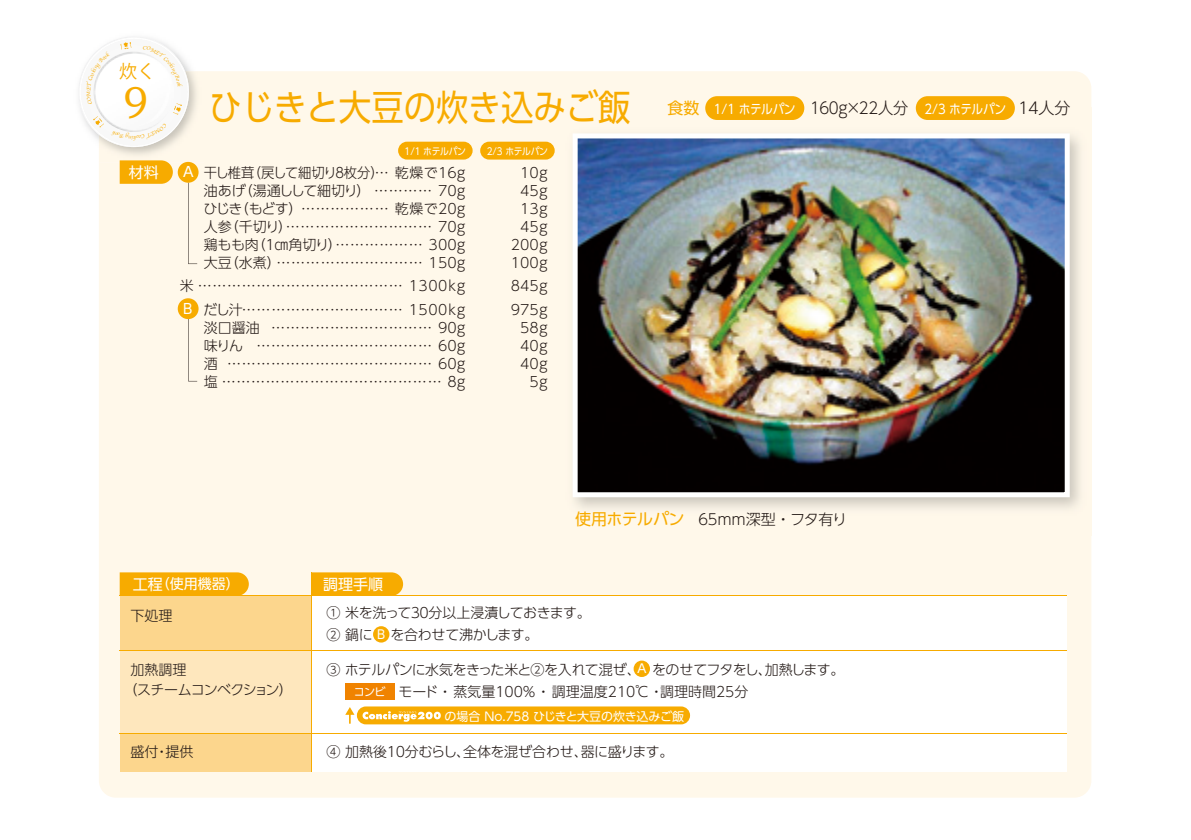
<style>
.page{position:relative;width:1191px;height:840px;background:#fff}
.page>*{position:absolute;margin:0;border:0;box-sizing:border-box;transform-origin:0 0}
.t1{font:500 40px "UD Reimin Pro";color:#f7ab00}
.t2{font:36px "UD Shin Go Pro";color:#f7ab00;scale:.9 1}
.t3{font:18px "Koz Go Pro";color:#f7ab00}
.t4{font:300 16px "UD Shin Go Pro";letter-spacing:-.38em;color:#231916;scale:.95 1}
.t5{font:300 16px "UD Shin Go Pro";letter-spacing:-.38em;color:#231916}
.t6{font:16px "UD Shin Go Pro";color:#f7ab00}
.t7{font:300 15px "UD Shin Go Pro";letter-spacing:-.065em;color:#231916}
.t8{font:15px "UD Shin Go Pro";color:#fff}
.t9{font:300 14px/18px "UD Shin Go Pro";letter-spacing:-.065em;color:#231916;scale:.95 1}
.t10{font:300 14px/22px "UD Shin Go Pro";letter-spacing:-.02em;color:#231916}
.t11{font:300 14px/18px "UD Shin Go Pro";letter-spacing:-.335em;color:#231916;text-align:right}
.t12{font:300 14px/20px "UD Shin Go Pro";letter-spacing:-.065em;color:#231916}
.t13{font:300 14px/18px "UD Shin Go Pro";letter-spacing:-.33em;color:#231916;text-align:right}
.t14{font:300 14px/18px "UD Shin Go Pro";letter-spacing:-.09em;color:#231916}
.t15{font:300 14px/22px "UD Shin Go Pro";letter-spacing:-.035em;color:#231916}
.t16{font:300 14px "UD Shin Go Pro";letter-spacing:-.03em;color:#231916}
.t17{font:14px "UD Shin Go Pro";color:#fff}
.t18{font:13px "UD Shin Go Pro";letter-spacing:-.03em;color:#fff;scale:.9 1}
.t19{font:12.2px "UD Shin Go Pro";color:#fff}
.t20{font:12px "UD Shin Go Pro";color:#fff}
.t21{font:9.8px "UD Shin Go Pro";letter-spacing:-.035em;color:#fff;scale:.9 1}
.s1{font-size:15px}
.s2{font-weight:400;font-size:16px;color:#f7ab00}
.s3{font-weight:400;font-size:11px;color:#fff}
</style>
<div class="page">
<div style="left:99px;top:71px;width:992px;height:726px;background:#fff8ea"></div>
<img style="left:111px;top:37px;width:80px;height:34px">
<img style="left:99px;top:71px;width:105px;height:91px">
<img style="left:561px;top:107px;width:531px;height:428px">
<img style="left:572px;top:133px;width:497px;height:364px">
<div style="left:480px;top:142px;width:74px;height:17px;background:#f7ab00;border-radius:9px"></div>
<div style="left:398px;top:142px;width:74px;height:17px;background:#f7ab00;border-radius:9px"></div>
<div style="left:915px;top:96px;width:99px;height:24px;background:#f7ab00;border-radius:12px"></div>
<div style="left:705px;top:96px;width:99px;height:24px;background:#f7ab00;border-radius:12px"></div>
<svg style="left:120px;top:160px;width:53px;height:24px"></svg>
<svg style="left:188px;top:182px;width:9px;height:82px"></svg>
<div style="left:178px;top:162px;width:20px;height:21px;background:#f7ab00;border-radius:50%"></div>
<svg style="left:188px;top:316px;width:9px;height:65px"></svg>
<div style="left:178px;top:298px;width:20px;height:21px;background:#f7ab00;border-radius:50%"></div>
<svg style="left:312px;top:572px;width:91px;height:23px"></svg>
<div style="left:120px;top:572px;width:129px;height:23px;background:#f7ab00"></div>
<div style="left:312px;top:595px;width:755px;height:175px;background:#fff"></div>
<div style="left:120px;top:732px;width:192px;height:38px;background:#fcd68d"></div>
<div style="left:120px;top:650px;width:192px;height:82px;background:#fee7bd"></div>
<div style="left:120px;top:595px;width:192px;height:55px;background:#fcd68d"></div>
<hr style="left:119px;top:650px;width:948px;height:1px;background:#f7ab00">
<hr style="left:119px;top:595px;width:948px;height:1px;background:#f7ab00">
<hr style="left:119px;top:732px;width:948px;height:1px;background:#f7ab00">
<hr style="left:311px;top:572px;width:1px;height:199px;background:#f7ab00">
<div style="left:357px;top:706px;width:333px;height:18px;background:#f7ab00;border-radius:9px"></div>
<svg style="left:362px;top:711px;width:79px;height:10px"></svg>
<svg style="left:345px;top:707px;width:9px;height:16px"></svg>
<div style="left:373px;top:625px;width:16px;height:17px;background:#f7ab00;border-radius:50%"></div>
<div style="left:345px;top:683px;width:50px;height:16px;background:#f08300"></div>
<div style="left:633px;top:660px;width:17px;height:16px;background:#f7ab00;border-radius:50%"></div>
<svg style="left:79px;top:42px;width:103px;height:105px"></svg>
<p class="t3" style="left:119px;top:59px;width:38px">炊く</p>
<h1 class="t1" style="left:123px;top:70px;width:26px">9</h1>
<h2 class="t2" style="left:209px;top:79px;width:469px">ひじきと大豆の炊き込みご飯</h2>
<p class="t4" style="left:807px;top:95px;width:108px">１６０ｇ×２２人分</p>
<p class="t5" style="left:1015px;top:95px;width:56px">１４人分</p>
<p class="t6" style="left:667px;top:95px;width:33px">食数</p>
<p class="t18" style="left:714px;top:98px;width:92px">1/1 ホテルパン</p>
<p class="t18" style="left:924px;top:98px;width:92px">2/3 ホテルパン</p>
<p class="t21" style="left:404px;top:143px;width:70px">1/1 ホテルパン</p>
<p class="t21" style="left:487px;top:143px;width:70px">2/3 ホテルパン</p>
<p class="t8" style="left:129px;top:160px;width:31px">材料</p>
<p class="t9" style="left:204px;top:163px;width:280px">干し椎茸（戻して細切り８枚分）<br>油あげ（湯通しして細切り） ………… ７０ｇひじき（もどす）……………… 乾燥で２０ｇ人参（千切り）<br>鶏もも肉（１㎝角切り）<br>大豆（水煮）</p>
<p class="t17" style="left:183px;top:161px;width:12px">A</p>
<p class="t12" style="left:375px;top:162px;width:95px">… 乾燥で１６ｇ</p>
<p class="t13" style="left:276px;top:217px;width:193px">………………………… ７０ｇ……………… ３００ｇ………………………… １５０ｇ</p>
<p class="t13" style="left:508px;top:163px;width:43px">１０ｇ<br>４５ｇ<br>１３ｇ<br>４５ｇ<br>２００ｇ<br>１００ｇ</p>
<p class="t12" style="left:180px;top:275px;width:290px">米 …………………………………… １300ｋｇ</p>
<p class="t12" style="left:508px;top:275px;width:43px">８４５ｇ</p>
<p class="t17" style="left:183px;top:297px;width:11px">B</p>
<p class="t14" style="left:204px;top:300px;width:266px">だし汁…………………………… １500ｋｇ淡口醤油<br>味りん<br>酒<br>塩 ……………………………………… ８ｇ</p>
<p class="t11" style="left:227px;top:318px;width:243px">…………………………… ９０ｇ……………………………… ６０ｇ…………………………………… ６０ｇ</p>
<p class="t11" style="left:508px;top:300px;width:43px">９７５ｇ<br>５８ｇ<br>４０ｇ<br>４０ｇ<br>５ｇ</p>
<p class="t17" style="left:133px;top:572px;width:108px"><span class="s1">工程</span>（使用機器）</p>
<p class="t8" style="left:323px;top:571px;width:61px">調理手順</p>
<p class="t7" style="left:575px;top:506px;width:287px"><span class="s2">使用ホテルパン</span> ６５ｍｍ深型・フタ有り　</p>
<p class="t12" style="left:130px;top:604px;width:43px">下処理</p>
<p class="t12" style="left:123px;top:658px;width:171px;text-indent:7px">加熱調理<br>（スチームコンベクション）</p>
<p class="t15" style="left:327px;top:600px;width:266px">① 米を洗って３０分以上浸漬しておきます。<br>② 鍋に 　を合わせて沸かします。</p>
<p class="t19" style="left:377px;top:624px;width:10px">B</p>
<p class="t10" style="left:327px;top:657px;width:519px">③ ホテルパンに水気をきった米と②を入れて混ぜ、　 をのせてフタをし、加熱します。　 <span class="s3">コンビ</span> モード ・ 蒸気量100％・調理温度210℃ ・調理時間25分</p>
<p class="t19" style="left:636px;top:658px;width:14px">Ａ</p>
<p class="t20" style="left:444px;top:706px;width:241px">の場合 No.758 ひじきと大豆の炊き込みご飯</p>
<p class="t12" style="left:130px;top:740px;width:64px">盛付・提供</p>
<p class="t16" style="left:327px;top:740px;width:348px">④ 加熱後１０分むらし、全体を混ぜ合わせ、器に盛ります。</p>
</div>
